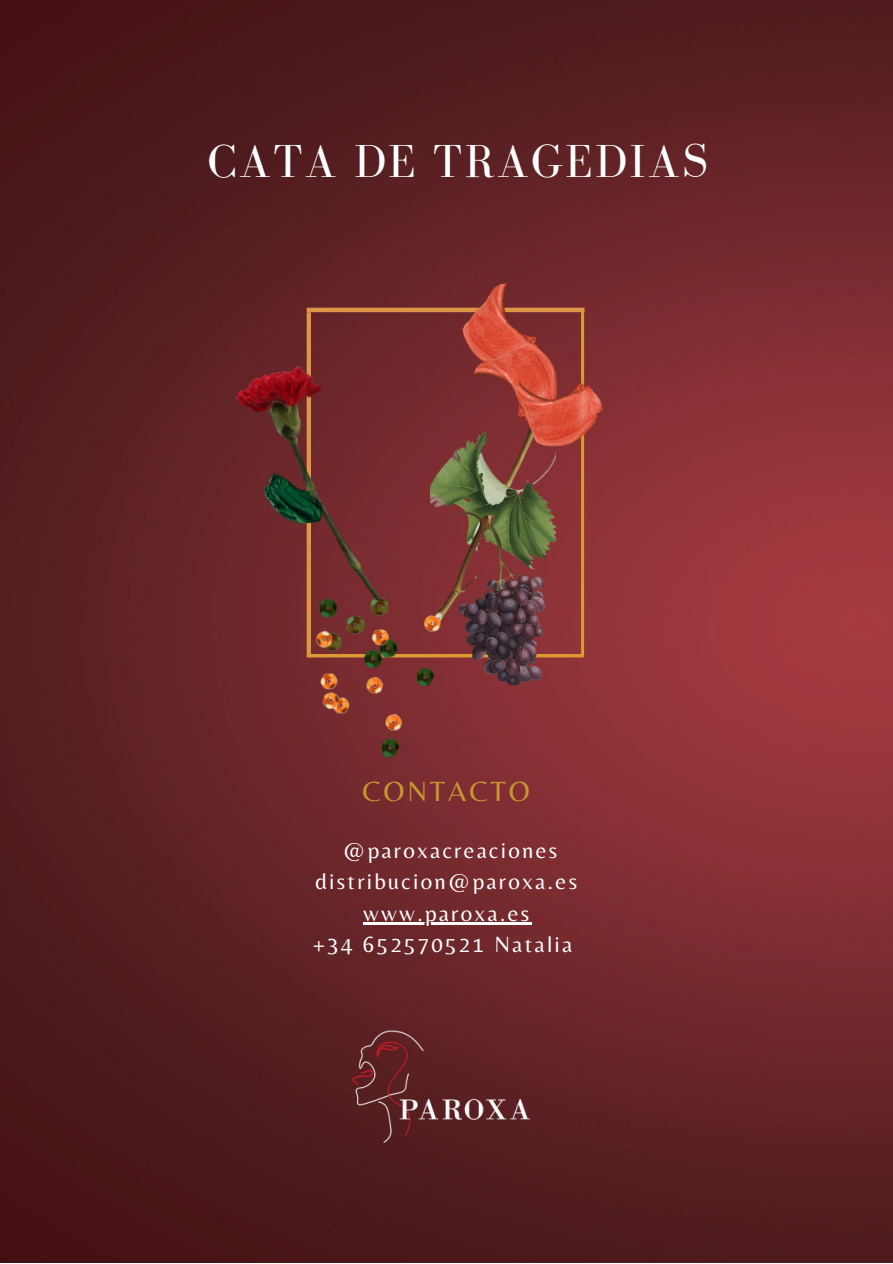
<style>
.page{position:relative;width:893px;height:1264px;background:#fff}
.page>*{position:absolute;margin:0;border:0;box-sizing:border-box;transform-origin:0 0}
.t1{font:47.7px "Bodoni FLF";letter-spacing:.05em;color:#fff}
.t2{font:28.95px "Belleza";letter-spacing:.1em;color:#c89631}
.t3{font:22.95px/31.5px "Belleza";letter-spacing:.1em;color:#fff;text-align:center}
</style>
<div class="page">
<img style="left:0;top:0;width:892px;height:1262px">
<div style="left:306px;top:312px;width:5px;height:345px;background:#dd9547"></div>
<hr style="left:309px;top:654px;width:274px;height:3px;background:#dd9934">
<hr style="left:581px;top:308px;width:3px;height:348px;background:#dd9934">
<img style="left:430px;top:417px;width:126px;height:268px">
<hr style="left:363px;top:922px;width:168px;height:3px;background:#fff">
<img style="left:280px;top:934px;width:332px;height:328px">
<img style="left:270px;top:567px;width:187px;height:194px">
<img style="left:231px;top:358px;width:163px;height:264px">
<hr style="left:306px;top:308px;width:278px;height:4px;background:#dd9547">
<img style="left:458px;top:280px;width:84px;height:96px">
<img style="left:262px;top:467px;width:62px;height:61px">
<img style="left:464px;top:329px;width:109px;height:101px">
<img style="left:500px;top:359px;width:109px;height:101px">
<h1 class="t1" style="left:207px;top:135px;width:502px">CATA DE TRAGEDIAS</h1>
<p class="t2" style="left:362px;top:774px;width:169px">CONTACTO</p>
<p class="t3" style="left:312px;top:833px;width:266px">@paroxacreaciones distribucion@paroxa.es www.paroxa.es<br>+34 652570521 Natalia</p>
</div>
